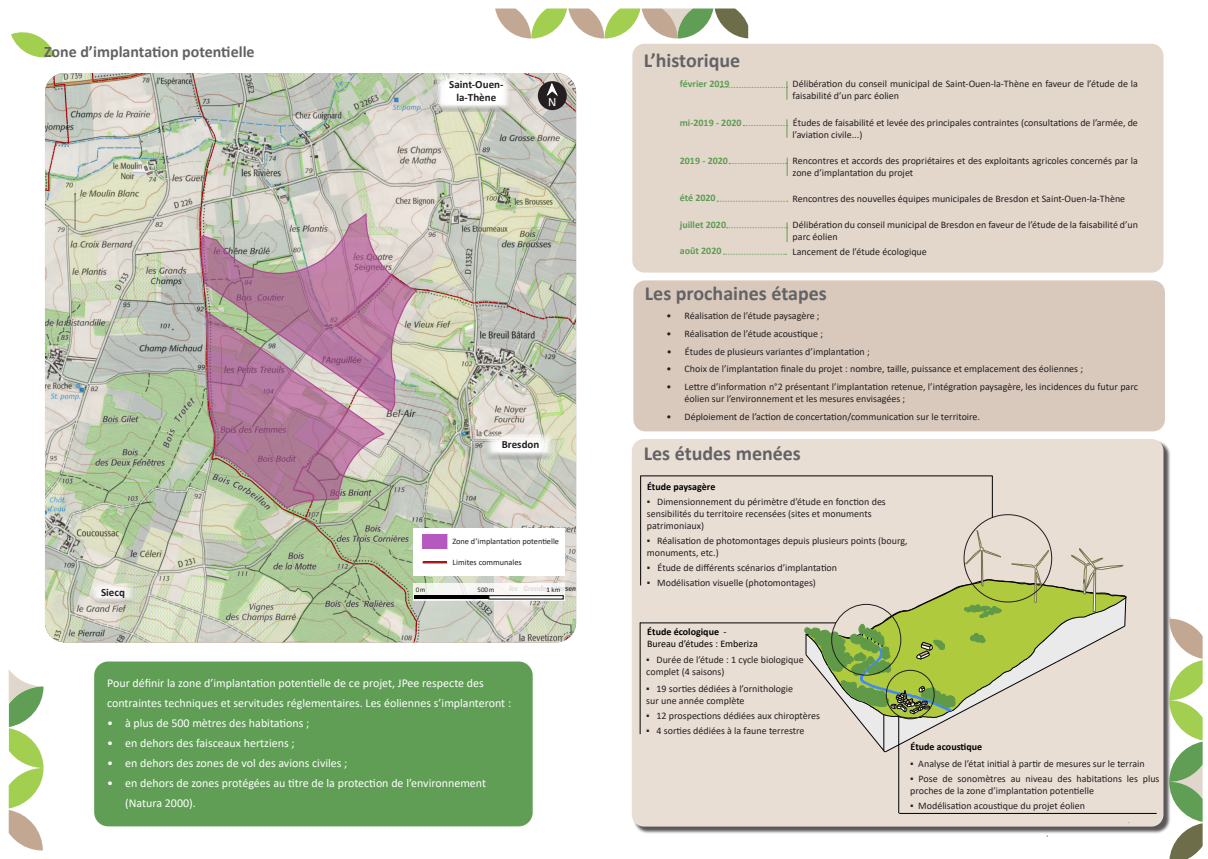
<style>
.page{position:relative;width:1208px;height:859px;background:#fff}
.page>*{position:absolute;margin:0;border:0;box-sizing:border-box;transform-origin:0 0}
.t1{font:700 20px "Calibri";color:#636366}
.t2{font:700 16px "Calibri";color:#636366}
.t3{font:13px "Calibri";color:#fff}
.t4{font:12px/20px "Calibri";color:#fff}
.t5{font:700 11px "Calibri";color:#231f20}
.t6{font:10px/12px "Calibri";color:#231f20}
.t7{font:700 10px "Calibri";color:#5c9d52}
.t8{font:10px/12px "Calibri";color:#000}
.t9{font:700 10px "Calibri";color:#000}
.t10{font:8.3px "Calibri";color:#231f20}
.t11{font:7px "Calibri";color:#231f20}
.s1{font-weight:700}
</style>
<div class="page">
<svg style="left:11px;top:28px;width:44px;height:34px"></svg>
<div style="left:633px;top:440px;width:537px;height:393px;background:#231f20;opacity:.75"></div>
<div style="left:632px;top:439px;width:531px;height:387px;background:#e9ded4;border-radius:12px"></div>
<svg style="left:804px;top:528px;width:323px;height:225px"></svg>
<div style="left:886px;top:670px;width:48px;height:49px;border:1px solid #231f20;border-radius:50%"></div>
<div style="left:831px;top:604px;width:70px;height:71px;border:1px solid #231f20;border-radius:50%"></div>
<hr style="left:640px;top:623px;width:196px;height:1px;background:#000">
<hr style="left:640px;top:623px;width:1px;height:111px;background:#000">
<hr style="left:898px;top:716px;width:1px;height:97px;background:#000001">
<div style="left:94px;top:661px;width:438px;height:165px;background:#5f9e54;border-radius:14px"></div>
<div style="left:632px;top:44px;width:531px;height:229px;background:#e3d7cb;border-radius:12px"></div>
<div style="left:633px;top:280px;width:532px;height:151px;background:#d9c9bc;border-radius:12px"></div>
<hr style="left:640px;top:476px;width:1px;height:109px;background:#000">
<hr style="left:640px;top:476px;width:352px;height:1px;background:#000">
<hr style="left:992px;top:476px;width:1px;height:41px;background:#000">
<svg style="left:720px;top:81px;width:67px;height:19px"></svg>
<svg style="left:743px;top:119px;width:44px;height:19px"></svg>
<svg style="left:729px;top:158px;width:59px;height:18px"></svg>
<hr style="left:899px;top:813px;width:257px;height:1px;background:#000001">
<svg style="left:717px;top:201px;width:70px;height:1px"></svg>
<svg style="left:723px;top:254px;width:63px;height:1px"></svg>
<img style="left:45px;top:73px;width:531px;height:569px">
<div style="left:435px;top:71px;width:78px;height:9px;background:#fff;opacity:.75"></div>
<div style="left:435px;top:74px;width:78px;height:38px;background:#231f20;opacity:.75"></div>
<div style="left:413px;top:529px;width:151px;height:47px;background:#fff"></div>
<img style="left:423px;top:534px;width:24px;height:15px">
<div style="left:422px;top:561px;width:25px;height:2px;border:1px solid #a71d21"></div>
<svg style="left:413px;top:583px;width:151px;height:18px;fill:#f4f5f3"></svg>
<div style="left:538px;top:81px;width:29px;height:29px;background:#231f20;border-radius:50%"></div>
<svg style="left:547px;top:83px;width:11px;height:14px"></svg>
<hr style="left:414px;top:596px;width:75px;height:3px;background:#000001">
<hr style="left:489px;top:596px;width:74px;height:3px;background:#fff">
<div style="left:485px;top:433px;width:69px;height:9px;background:#fff;opacity:.75"></div>
<div style="left:485px;top:436px;width:69px;height:24px;background:#231f20;opacity:.75"></div>
<div style="left:90px;top:582px;width:46px;height:9px;background:#fff;opacity:.75"></div>
<div style="left:90px;top:585px;width:46px;height:20px;background:#231f20;opacity:.75"></div>
<svg style="left:726px;top:222px;width:62px;height:20px"></svg>
<svg style="left:495px;top:9px;width:253px;height:29px"></svg>
<svg style="left:1167px;top:618px;width:35px;height:241px"></svg>
<svg style="left:9px;top:670px;width:35px;height:180px"></svg>
<p class="t2" style="left:44px;top:40px;width:212px">Zone d’implantation potentielle</p>
<p class="t5" style="left:101px;top:585px;width:25px">Siecq</p>
<p class="t5" style="left:449px;top:77px;width:56px">Saint-Ouen-</p>
<p class="t5" style="left:456px;top:90px;width:41px">la-Thène</p>
<p class="t3" style="left:556px;top:111px;width:10px;rotate:-180deg">N</p>
<p class="t5" style="left:502px;top:437px;width:39px">Bresdon</p>
<p class="t10" style="left:452px;top:535px;width:108px">Zone d’implantation potentielle</p>
<p class="t10" style="left:452px;top:556px;width:71px">Limites communales</p>
<p class="t11" style="left:416px;top:585px;width:11px">0m</p>
<p class="t11" style="left:477px;top:585px;width:18px">500m</p>
<p class="t11" style="left:546px;top:585px;width:15px">1 km</p>
<p class="t4" style="left:107px;top:673px;width:405px">Pour définir la zone d’implantation potentielle de ce projet, JPee respecte des contraintes techniques et servitudes réglementaires. Les éoliennes s’implanteront :</p>
<p class="t4" style="left:107px;top:713px;width:204px">• à plus de 500 mètres des habitations ;</p>
<p class="t4" style="left:107px;top:733px;width:189px">• en dehors des faisceaux hertziens ;</p>
<p class="t4" style="left:107px;top:753px;width:242px">• en dehors des zones de vol des avions civiles ;</p>
<p class="t4" style="left:125px;top:773px;width:362px;text-indent:-18px">• en dehors de zones protégées au titre de la protection de l’environnement (Natura 2000).</p>
<p class="t1" style="left:643px;top:46px;width:98px">L’historique</p>
<p class="t7" style="left:680px;top:77px;width:51px">février 2019</p>
<p class="t7" style="left:680px;top:116px;width:63px">mi-2019 - 2020</p>
<p class="t7" style="left:680px;top:154px;width:50px">2019 - 2020</p>
<p class="t7" style="left:680px;top:191px;width:37px">été 2020</p>
<p class="t7" style="left:680px;top:217px;width:48px">juillet 2020</p>
<p class="t7" style="left:680px;top:243px;width:43px">août 2020</p>
<p class="t6" style="left:792px;top:78px;width:347px">Délibération du conseil municipal de Saint-Ouen-la-Thène en faveur de l’étude de la faisabilité d’un parc éolien</p>
<p class="t6" style="left:792px;top:116px;width:347px">Études de faisabilité et levée des principales contraintes (consultations de l’armée, de l’aviation civile...)</p>
<p class="t6" style="left:792px;top:154px;width:347px">Rencontres et accords des propriétaires et des exploitants agricoles concernés par la zone d’implantation du projet</p>
<p class="t6" style="left:792px;top:192px;width:334px">Rencontres des nouvelles équipes municipales de Bresdon et Saint-Ouen-la-Thène</p>
<p class="t6" style="left:792px;top:219px;width:347px">Délibération du conseil municipal de Bresdon en faveur de l’étude de la faisabilité d’un parc éolien</p>
<p class="t6" style="left:792px;top:245px;width:136px">Lancement de l’étude écologique</p>
<p class="t1" style="left:645px;top:279px;width:183px">Les prochaines étapes</p>
<p class="t6" style="left:666px;top:310px;width:155px">• Réalisation de l’étude paysagère ;</p>
<p class="t6" style="left:666px;top:327px;width:158px">• Réalisation de l’étude acoustique ;</p>
<p class="t6" style="left:667px;top:345px;width:204px">• Études de plusieurs variantes d’implantation ;</p>
<p class="t6" style="left:666px;top:363px;width:418px">• Choix de l’implantation finale du projet : nombre, taille, puissance et emplacement des éoliennes ;</p>
<p class="t6" style="left:684px;top:380px;width:455px;text-indent:-18px">• Lettre d’information n°2 présentant l’implantation retenue, l’intégration paysagère, les incidences du futur parc éolien sur l’environnement et les mesures envisagées ;</p>
<p class="t6" style="left:666px;top:410px;width:315px">• Déploiement de l’action de concertation/communication sur le territoire.</p>
<p class="t1" style="left:644px;top:439px;width:159px">Les études menées</p>
<p class="t9" style="left:647px;top:480px;width:70px">Étude paysagère</p>
<p class="t6" style="left:647px;top:496px;width:240px">▪ Dimensionnement du périmètre d’étude en fonction des sensibilités du territoire recensées (sites et monuments patrimoniaux)</p>
<p class="t6" style="left:647px;top:535px;width:262px">▪ Réalisation de photomontages depuis plusieurs points (bourg, monuments, etc.)</p>
<p class="t6" style="left:647px;top:561px;width:192px">▪ Étude de différents scénarios d’implantation</p>
<p class="t6" style="left:647px;top:576px;width:171px">▪ Modélisation visuelle (photomontages)</p>
<p class="t8" style="left:647px;top:626px;width:112px"><span class="s1">Étude écologique</span> -<br>Bureau d’études : Emberiza</p>
<p class="t6" style="left:646px;top:653px;width:159px">▪ Durée de l’étude : 1 cycle biologique complet (4 saisons)</p>
<p class="t6" style="left:646px;top:683px;width:148px">▪ 19 sorties dédiées à l’ornithologie sur une année complète</p>
<p class="t6" style="left:646px;top:710px;width:175px">▪ 12 prospections dédiées aux chiroptères</p>
<p class="t6" style="left:646px;top:724px;width:160px">▪ 4 sorties dédiées à la faune terrestre</p>
<p class="t9" style="left:910px;top:739px;width:73px">Étude acoustique</p>
<p class="t6" style="left:910px;top:758px;width:236px">▪ Analyse de l’état initial à partir de mesures sur le terrain</p>
<p class="t6" style="left:910px;top:772px;width:251px">▪ Pose de sonomètres au niveau des habitations les plus proches de la zone d’implantation potentielle</p>
<p class="t6" style="left:910px;top:799px;width:176px">▪ Modélisation acoustique du projet éolien</p>
</div>
